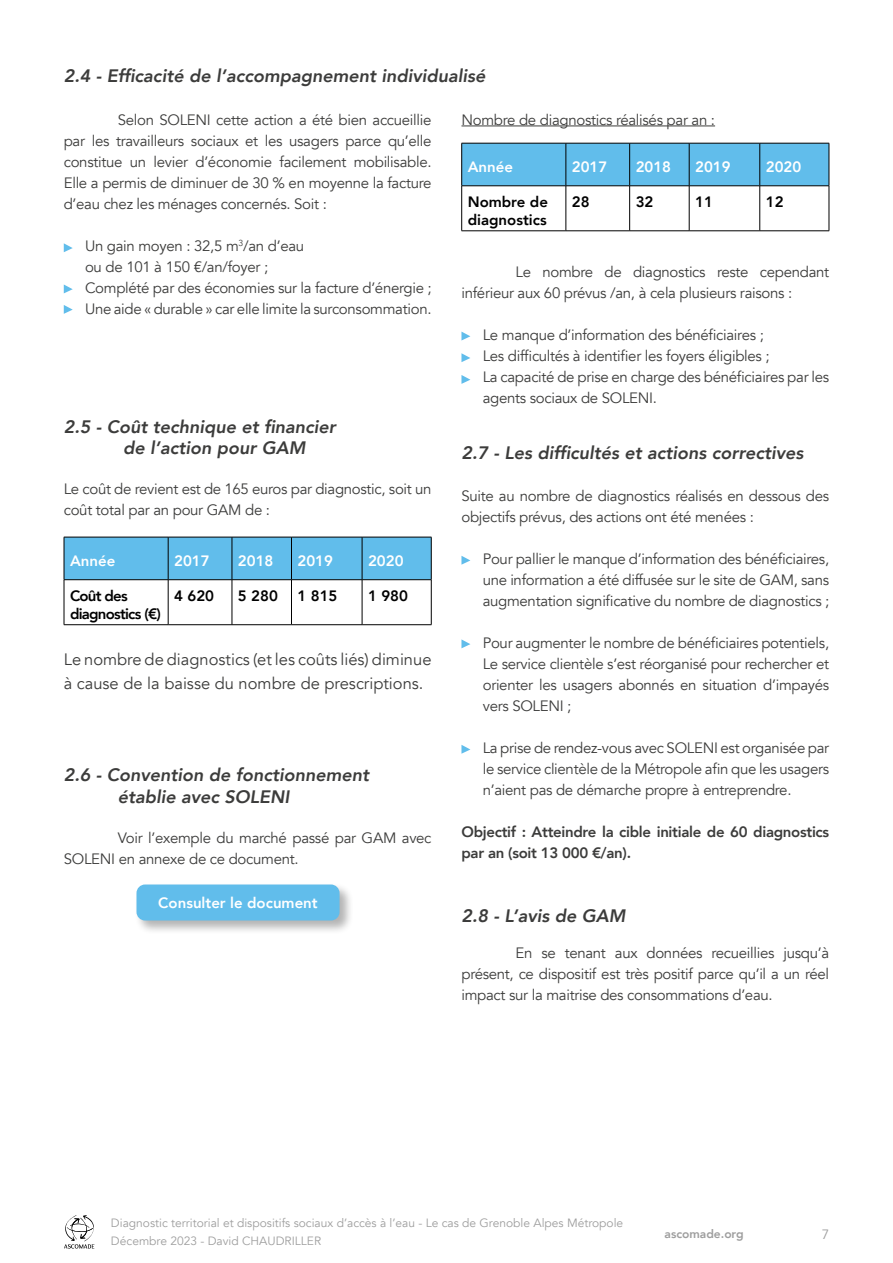
<style>
.page{position:relative;width:893px;height:1263px;background:#fff}
.page>*{position:absolute;margin:0;border:0;box-sizing:border-box;transform-origin:0 0}
.t1{font:italic 800 18px/21.6px "Avenir";color:#3c3c3b}
.t2{font:16.5px/24px "Avenir";color:#3c3c3b}
.t3{font:15px/21px "Avenir";letter-spacing:-.02em;color:#3c3c3b}
.t4{font:800 15px/21px "Avenir";letter-spacing:-.02em;color:#3c3c3b}
.t5{font:800 15px "Avenir";color:#fff}
.t6{font:800 15px/18px "Avenir";color:#000}
.t7{font:800 15px/18px "Avenir";letter-spacing:-.05em;color:#000}
.t8{font:13.5px "Avenir";color:#9e9e9e}
.t9{font:12px/18px "Avenir";color:#9e9e9e}
.t10{font:800 12px "Avenir";color:#9e9e9e}
</style>
<div class="page">
<svg style="left:64px;top:1215px;width:30px;height:33px"></svg>
<div style="left:462px;top:144px;width:367px;height:42px;background:#61bdeb"></div>
<hr style="left:461px;top:143px;width:105px;height:1px;background:#000">
<hr style="left:461px;top:143px;width:1px;height:43px;background:#000">
<hr style="left:566px;top:143px;width:64px;height:1px;background:#000">
<hr style="left:566px;top:143px;width:1px;height:43px;background:#000">
<hr style="left:630px;top:143px;width:59px;height:1px;background:#000">
<hr style="left:629px;top:143px;width:1px;height:43px;background:#000">
<hr style="left:689px;top:143px;width:71px;height:1px;background:#000">
<hr style="left:689px;top:143px;width:1px;height:43px;background:#000">
<hr style="left:760px;top:143px;width:69px;height:1px;background:#000">
<hr style="left:759px;top:143px;width:1px;height:43px;background:#000">
<hr style="left:829px;top:143px;width:1px;height:43px;background:#000">
<hr style="left:461px;top:186px;width:105px;height:1px;background:#000">
<hr style="left:461px;top:186px;width:1px;height:45px;background:#000">
<hr style="left:566px;top:186px;width:64px;height:1px;background:#000">
<hr style="left:566px;top:186px;width:1px;height:45px;background:#000">
<hr style="left:630px;top:186px;width:59px;height:1px;background:#000">
<hr style="left:629px;top:186px;width:1px;height:45px;background:#000">
<hr style="left:689px;top:186px;width:71px;height:1px;background:#000">
<hr style="left:689px;top:186px;width:1px;height:45px;background:#000">
<hr style="left:760px;top:186px;width:69px;height:1px;background:#000">
<hr style="left:759px;top:186px;width:1px;height:45px;background:#000">
<hr style="left:829px;top:186px;width:1px;height:45px;background:#000">
<hr style="left:461px;top:231px;width:105px;height:1px;background:#000">
<hr style="left:566px;top:231px;width:64px;height:1px;background:#000">
<hr style="left:630px;top:231px;width:59px;height:1px;background:#000">
<hr style="left:689px;top:231px;width:71px;height:1px;background:#000">
<hr style="left:760px;top:231px;width:69px;height:1px;background:#000">
<div style="left:65px;top:538px;width:366px;height:41px;background:#61bdeb"></div>
<hr style="left:64px;top:537px;width:104px;height:1px;background:#000">
<hr style="left:64px;top:537px;width:1px;height:42px;background:#000">
<hr style="left:168px;top:537px;width:64px;height:1px;background:#000">
<hr style="left:168px;top:537px;width:1px;height:42px;background:#000">
<hr style="left:232px;top:537px;width:59px;height:1px;background:#000">
<hr style="left:232px;top:537px;width:1px;height:42px;background:#000">
<hr style="left:291px;top:537px;width:71px;height:1px;background:#000">
<hr style="left:291px;top:537px;width:1px;height:42px;background:#000">
<hr style="left:362px;top:537px;width:69px;height:1px;background:#000">
<hr style="left:362px;top:537px;width:1px;height:42px;background:#000">
<hr style="left:431px;top:537px;width:1px;height:42px;background:#000">
<hr style="left:64px;top:579px;width:104px;height:1px;background:#000">
<hr style="left:64px;top:580px;width:1px;height:44px;background:#000">
<hr style="left:168px;top:579px;width:64px;height:1px;background:#000">
<hr style="left:168px;top:580px;width:1px;height:44px;background:#000">
<hr style="left:232px;top:579px;width:59px;height:1px;background:#000">
<hr style="left:232px;top:580px;width:1px;height:44px;background:#000">
<hr style="left:291px;top:579px;width:71px;height:1px;background:#000">
<hr style="left:291px;top:580px;width:1px;height:44px;background:#000">
<hr style="left:362px;top:579px;width:69px;height:1px;background:#000">
<hr style="left:362px;top:580px;width:1px;height:44px;background:#000">
<hr style="left:431px;top:580px;width:1px;height:44px;background:#000">
<hr style="left:64px;top:624px;width:104px;height:1px;background:#000">
<hr style="left:168px;top:624px;width:64px;height:1px;background:#000">
<hr style="left:232px;top:624px;width:59px;height:1px;background:#000">
<hr style="left:291px;top:624px;width:71px;height:1px;background:#000">
<hr style="left:362px;top:624px;width:69px;height:1px;background:#000">
<svg style="left:64px;top:243px;width:9px;height:9px"></svg>
<svg style="left:64px;top:284px;width:9px;height:9px"></svg>
<svg style="left:64px;top:305px;width:9px;height:9px"></svg>
<hr style="left:461px;top:126px;width:254px;height:1px;background:#3c3c3b">
<svg style="left:461px;top:332px;width:9px;height:8px"></svg>
<svg style="left:461px;top:353px;width:9px;height:9px"></svg>
<svg style="left:461px;top:375px;width:9px;height:9px"></svg>
<svg style="left:461px;top:556px;width:9px;height:9px"></svg>
<svg style="left:461px;top:639px;width:9px;height:9px"></svg>
<svg style="left:461px;top:745px;width:9px;height:9px"></svg>
<div style="left:134px;top:882px;width:220px;height:52px;background:#000;opacity:.3"></div>
<div style="left:136px;top:884px;width:204px;height:36px;background:#61bdeb;border-radius:9px"></div>
<p class="t1" style="left:64px;top:65px;width:423px">2.4 - Efficacité de l’accompagnement individualisé</p>
<p class="t3" style="left:64px;top:109px;width:369px;text-align:justify;text-indent:54px">Selon SOLENI cette action a été bien accueillie par les travailleurs sociaux et les usagers parce qu’elle constitue un levier d’économie facilement mobilisable.<br>Elle a permis de diminuer de 30 % en moyenne la facture d’eau chez les ménages concernés. Soit :</p>
<p class="t3" style="left:85px;top:235px;width:348px">Un gain moyen : 32,5 m<sup>3</sup>/an d’eau<br>ou de 101 à 150 €/an/foyer ;<br>Complété par des économies sur la facture d’énergie ; Une aide « durable » car elle limite la surconsommation.</p>
<p class="t1" style="left:123px;top:416px;width:214px;text-indent:-59px">2.5 - Coût technique et financier de l’action pour GAM</p>
<p class="t3" style="left:64px;top:478px;width:369px">Le coût de revient est de 165 euros par diagnostic, soit un coût total par an pour GAM de :</p>
<p class="t5" style="left:70px;top:549px;width:47px">Année</p>
<p class="t5" style="left:174px;top:549px;width:37px">2017</p>
<p class="t5" style="left:238px;top:549px;width:37px">2018</p>
<p class="t5" style="left:297px;top:549px;width:37px">2019</p>
<p class="t5" style="left:368px;top:549px;width:37px">2020</p>
<p class="t7" style="left:70px;top:586px;width:92px">Coût des diagnostics (€)</p>
<p class="t6" style="left:174px;top:586px;width:41px">4 620</p>
<p class="t6" style="left:238px;top:586px;width:41px">5 280</p>
<p class="t6" style="left:297px;top:586px;width:41px">1 815</p>
<p class="t6" style="left:368px;top:586px;width:41px">1 980</p>
<p class="t2" style="left:64px;top:647px;width:369px">Le nombre de diagnostics (et les coûts liés) diminue à cause de la baisse du nombre de prescriptions.</p>
<p class="t1" style="left:118px;top:764px;width:253px;text-indent:-54px">2.6 - Convention de fonctionnement établie avec SOLENI</p>
<p class="t3" style="left:64px;top:827px;width:369px;text-indent:54px">Voir l’exemple du marché passé par GAM avec<br>SOLENI en annexe de ce document.</p>
<p class="t5" style="left:158px;top:891px;width:161px">Consulter le document</p>
<p class="t3" style="left:461px;top:109px;width:255px">Nombre de diagnostics réalisés par an :</p>
<p class="t5" style="left:468px;top:155px;width:47px">Année</p>
<p class="t5" style="left:572px;top:155px;width:37px">2017</p>
<p class="t5" style="left:636px;top:155px;width:37px">2018</p>
<p class="t5" style="left:695px;top:155px;width:37px">2019</p>
<p class="t5" style="left:766px;top:155px;width:37px">2020</p>
<p class="t6" style="left:468px;top:193px;width:82px">Nombre de diagnostics</p>
<p class="t6" style="left:572px;top:193px;width:19px">28</p>
<p class="t6" style="left:636px;top:193px;width:19px">32</p>
<p class="t6" style="left:695px;top:193px;width:19px">11</p>
<p class="t6" style="left:766px;top:193px;width:19px">12</p>
<p class="t3" style="left:461px;top:262px;width:369px;text-indent:54px">Le nombre de diagnostics reste cependant inférieur aux 60 prévus /an, à cela plusieurs raisons :</p>
<p class="t3" style="left:483px;top:325px;width:348px">Le manque d’information des bénéficiaires ;<br>Les difficultés à identifier les foyers éligibles ;<br>La capacité de prise en charge des bénéficiaires par les agents sociaux de SOLENI.</p>
<p class="t1" style="left:461px;top:442px;width:344px">2.7 - Les difficultés et actions correctives</p>
<p class="t3" style="left:461px;top:486px;width:369px">Suite au nombre de diagnostics réalisés en dessous des objectifs prévus, des actions ont été menées :</p>
<p class="t3" style="left:483px;top:549px;width:348px;text-align:justify">Pour pallier le manque d’information des bénéficiaires, une information a été diffusée sur le site de GAM, sans augmentation significative du nombre de diagnostics ;</p>
<p class="t3" style="left:483px;top:633px;width:348px;text-align:justify">Pour augmenter le nombre de bénéficiaires potentiels, Le service clientèle s’est réorganisé pour rechercher et orienter les usagers abonnés en situation d’impayés vers SOLENI ;</p>
<p class="t3" style="left:483px;top:738px;width:348px;text-align:justify">La prise de rendez-vous avec SOLENI est organisée par le service clientèle de la Métropole afin que les usagers n’aient pas de démarche propre à entreprendre.</p>
<p class="t4" style="left:461px;top:822px;width:369px">Objectif : Atteindre la cible initiale de 60 diagnostics par an (soit 13 000 €/an).</p>
<p class="t1" style="left:461px;top:905px;width:165px">2.8 - L’avis de GAM</p>
<p class="t3" style="left:461px;top:943px;width:369px;text-align:justify;text-indent:54px">En se tenant aux données recueillies jusqu’à présent, ce dispositif est très positif parce qu’il a un réel impact sur la maitrise des consommations d’eau.</p>
<p class="t9" style="left:111px;top:1214px;width:514px">Diagnostic territorial et dispositifs sociaux d’accès à l’eau - Le cas de Grenoble Alpes Métropole<br>Décembre 2023 - David CHAUDRILLER</p>
<p class="t10" style="left:665px;top:1224px;width:81px">ascomade.org</p>
<p class="t8" style="left:822px;top:1226px;width:9px">7</p>
</div>
